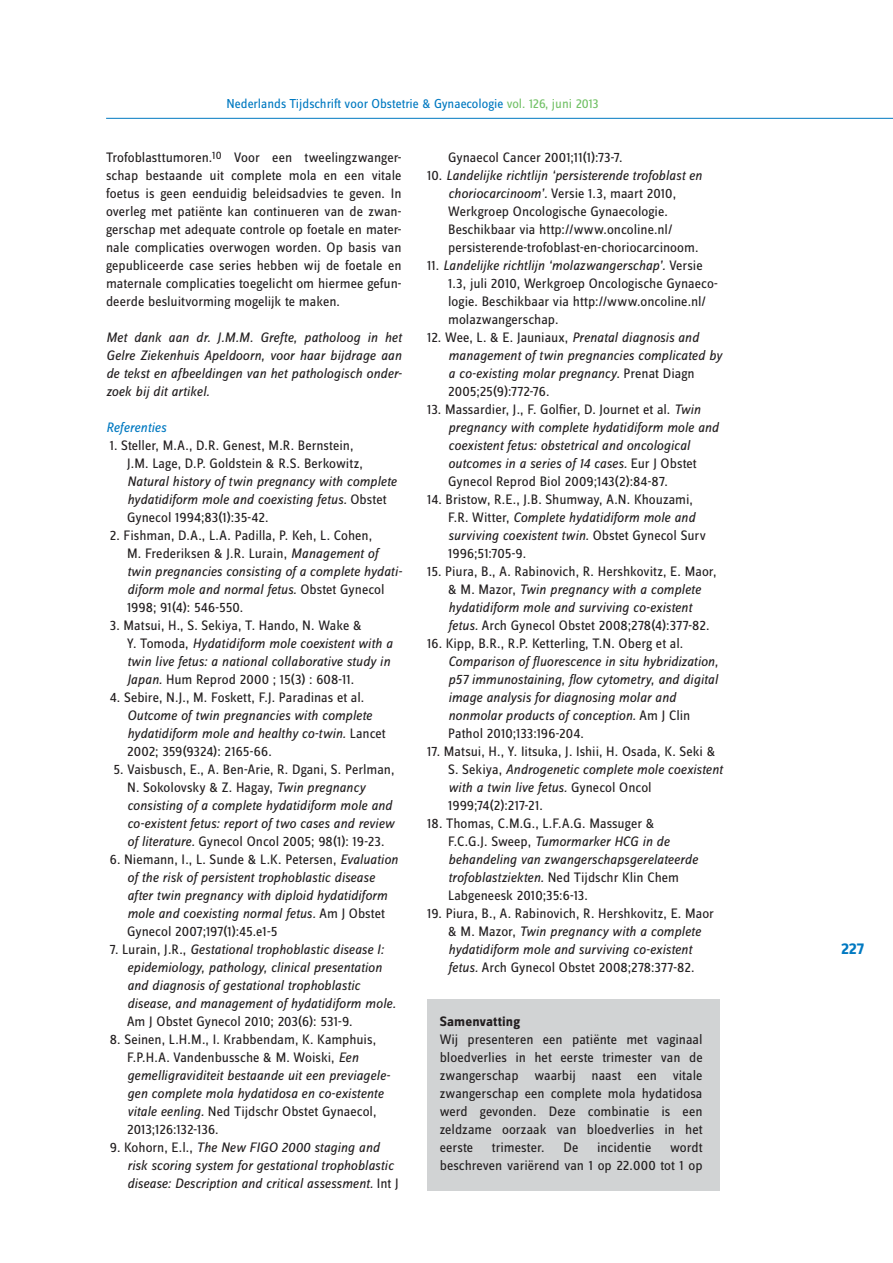
<style>
.page{position:relative;width:893px;height:1263px;background:#fff}
.page>*{position:absolute;margin:0;border:0;box-sizing:border-box;transform-origin:0 0}
.t1{font:700 16.5px "Zine Sans Dis";color:#0079c1}
.t2{font:14.25px/18px "Zine Sans Dis";color:#231f20}
.t3{font:italic 14.25px/18px "Zine Sans Dis";letter-spacing:-.005em;color:#231f20}
.t4{font:700 14.25px "Zine Sans Dis";letter-spacing:.01em;color:#231f20}
.t5{font:italic 14.25px "Zine Sans Dis";color:#0079c1}
.t6{font:13.5px "Zine Sans Dis";color:#0079c1}
.s1{color:#73c167}
.s2{font-style:normal}
.s3{font-style:italic}
</style>
<div class="page">
<hr style="left:106px;top:118px;width:787px;height:1px;background:#0079c1">
<div style="left:427px;top:999px;width:293px;height:192px;background:#d1d3d4"></div>
<p class="t6" style="left:226px;top:97px;width:373px">Nederlands Tijdschrift voor Obstetrie &amp; Gynaecologie <span class="s1">vol. 126, juni 2013</span></p>
<p class="t2" style="left:106px;top:149px;width:297px;text-align:justify">Trofoblasttumoren.<sup>10</sup> Voor een tweelingzwanger&shy;schap bestaande uit complete mola en een vitale foetus is geen eenduidig beleidsadvies te geven. In overleg met patiënte kan continueren van de zwan&shy;gerschap met adequate controle op foetale en mater&shy;nale complicaties overwogen worden. Op basis van gepubliceerde case series hebben wij de foetale en maternale complicaties toegelicht om hiermee gefun&shy;deerde besluitvorming mogelijk te maken.</p>
<p class="t3" style="left:106px;top:329px;width:297px;text-align:justify">Met dank aan dr. J.M.M. Grefte, patholoog in het Gelre Ziekenhuis Apeldoorn, voor haar bijdrage aan de tekst en afbeeldingen van het pathologisch onder&shy;zoek bij dit artikel.</p>
<p class="t5" style="left:106px;top:421px;width:62px">Referenties</p>
<p class="t2" style="left:127px;top:437px;width:237px;text-indent:-17px">1. Steller, M.A., D.R. Genest, M.R. Bernstein,<br>J.M. Lage, D.P. Goldstein &amp; R.S. Berkowitz,</p>
<p class="t3" style="left:127px;top:473px;width:271px">Natural history of twin pregnancy with complete hydatidiform mole and coexisting fetus. <span class="s2">Obstet<br>Gynecol 1994;83(1):35-42.</span></p>
<p class="t2" style="left:127px;top:527px;width:276px;text-indent:-17px">2. Fishman, D.A., L.A. Padilla, P. Keh, L. Cohen,<br>M. Frederiksen &amp; J.R. Lurain, <span class="s3">Management of twin pregnancies consisting of a complete hydati&shy;diform mole and normal fetus.</span> Obstet Gynecol 1998; 91(4): 546-550.</p>
<p class="t3" style="left:127px;top:617px;width:267px;text-indent:-17px"><span class="s2">3. Matsui, H., S. Sekiya, T. Hando, N. Wake &amp;<br>Y. Tomoda,</span> Hydatidiform mole coexistent with a twin live fetus: a national collaborative study in Japan. <span class="s2">Hum Reprod 2000 ; 15(3) : 608-11.</span></p>
<p class="t2" style="left:110px;top:689px;width:256px">4. Sebire, N.J., M. Foskett, F.J. Paradinas et al.</p>
<p class="t3" style="left:127px;top:707px;width:260px">Outcome of twin pregnancies with complete hydatidiform mole and healthy co-twin. <span class="s2">Lancet<br>2002; 359(9324): 2165-66.</span></p>
<p class="t3" style="left:127px;top:761px;width:269px;text-indent:-14px"><span class="s2">5. Vaisbusch, E., A. Ben-Arie, R. Dgani, S. Perlman, N. Sokolovsky &amp; Z. Hagay,</span> Twin pregnancy consisting of a complete hydatidiform mole and co-existent fetus: report of two cases and review of literature. <span class="s2">Gynecol Oncol 2005; 98(1): 19-23.</span></p>
<p class="t3" style="left:127px;top:851px;width:272px;text-indent:-17px"><span class="s2">6. Niemann, I., L. Sunde &amp; L.K. Petersen,</span> Evaluation of the risk of persistent trophoblastic disease after twin pregnancy with diploid hydatidiform mole and coexisting normal fetus. <span class="s2">Am J Obstet Gynecol 2007;197(1):45.e1-5</span></p>
<p class="t3" style="left:127px;top:941px;width:270px;text-indent:-17px"><span class="s2">7. Lurain, J.R.,</span> Gestational trophoblastic disease I: epidemiology, pathology, clinical presentation and diagnosis of gestational trophoblastic disease, and management of hydatidiform mole.</p>
<p class="t2" style="left:127px;top:1013px;width:227px">Am J Obstet Gynecol 2010; 203(6): 531-9.</p>
<p class="t2" style="left:127px;top:1031px;width:264px;text-indent:-17px">8. Seinen, L.H.M., I. Krabbendam, K. Kamphuis, F.P.H.A. Vandenbussche &amp; M. Woiski, <span class="s3">Een gemelligraviditeit bestaande uit een previagele&shy;gen complete mola hydatidosa en co-existente vitale eenling.</span> Ned Tijdschr Obstet Gynaecol, 2013;126:132-136.</p>
<p class="t3" style="left:127px;top:1139px;width:273px;text-indent:-17px"><span class="s2">9. Kohorn, E.l.,</span> The New FIGO 2000 staging and risk scoring system for gestational trophoblastic disease: Description and critical assessment. <span class="s2">Int J</span></p>
<p class="t2" style="left:448px;top:149px;width:176px">Gynaecol Cancer 2001;11(1):73-7.</p>
<p class="t2" style="left:448px;top:167px;width:256px;text-indent:-21px">10. <span class="s3">Landelijke richtlijn ‘persisterende trofoblast en choriocarcinoom’.</span> Versie 1.3, maart 2010, Werkgroep Oncologische Gynaecologie.<br>Beschikbaar via http://www.oncoline.nl/ persisterende-trofoblast-en-choriocarcinoom.</p>
<p class="t2" style="left:448px;top:257px;width:271px;text-indent:-21px">11. <span class="s3">Landelijke richtlijn ‘molazwangerschap’.</span> Versie 1.3, juli 2010, Werkgroep Oncologische Gynaeco&shy;logie. Beschikbaar via http://www.oncoline.nl/ molazwangerschap.</p>
<p class="t3" style="left:448px;top:329px;width:275px;text-indent:-21px"><span class="s2">12. Wee, L. &amp; E. Jauniaux,</span> Prenatal diagnosis and management of twin pregnancies complicated by a co-existing molar pregnancy. <span class="s2">Prenat Diagn 2005;25(9):772-76.</span></p>
<p class="t3" style="left:448px;top:401px;width:272px;text-indent:-21px"><span class="s2">13. Massardier, J., F. Golfier, D. Journet et al.</span> Twin pregnancy with complete hydatidiform mole and coexistent fetus: obstetrical and oncological outcomes in a series of 14 cases. <span class="s2">Eur J Obstet Gynecol Reprod Biol 2009;143(2):84-87.</span></p>
<p class="t2" style="left:448px;top:491px;width:259px;text-indent:-21px">14. Bristow, R.E., J.B. Shumway, A.N. Khouzami, F.R. Witter, <span class="s3">Complete hydatidiform mole and surviving coexistent twin.</span> Obstet Gynecol Surv 1996;51:705-9.</p>
<p class="t2" style="left:448px;top:563px;width:270px;text-indent:-21px">15. Piura, B., A. Rabinovich, R. Hershkovitz, E. Maor, &amp; M. Mazor, <span class="s3">Twin pregnancy with a complete hydatidiform mole and surviving co-existent fetus.</span> Arch Gynecol Obstet 2008;278(4):377-82.</p>
<p class="t2" style="left:427px;top:635px;width:258px">16. Kipp, B.R., R.P. Ketterling, T.N. Oberg et al.</p>
<p class="t3" style="left:448px;top:653px;width:272px">Comparison of fluorescence in situ hybridization, p57 immunostaining, flow cytometry, and digital image analysis for diagnosing molar and nonmolar products of conception. <span class="s2">Am J Clin Pathol 2010;133:196-204.</span></p>
<p class="t2" style="left:448px;top:743px;width:276px;text-indent:-21px">17. Matsui, H., Y. Iitsuka, J. Ishii, H. Osada, K. Seki &amp; S. Sekiya, <span class="s3">Androgenetic complete mole coexistent with a twin live fetus.</span> Gynecol Oncol 1999;74(2):217-21.</p>
<p class="t2" style="left:448px;top:815px;width:251px;text-indent:-21px">18. Thomas, C.M.G., L.F.A.G. Massuger &amp;<br>F.C.G.J. Sweep, <span class="s3">Tumormarker HCG in de behandeling van zwangerschapsgerelateerde trofoblastziekten.</span> Ned Tijdschr Klin Chem Labgeneesk 2010;35:6-13.</p>
<p class="t2" style="left:427px;top:905px;width:288px;text-align:center">19. Piura, B., A. Rabinovich, R. Hershkovitz, E. Maor &amp; M. Mazor, <span class="s3">Twin pregnancy with a complete hydatidiform mole and surviving co-existent<br>fetus.</span> Arch Gynecol Obstet 2008;278:377-82.</p>
<p class="t4" style="left:440px;top:1014px;width:82px">Samenvatting</p>
<p class="t2" style="left:440px;top:1031px;width:264px;text-align:justify">Wij presenteren een patiënte met vaginaal bloedverlies in het eerste trimester van de zwangerschap waarbij naast een vitale zwangerschap een complete mola hydatidosa werd gevonden. Deze combinatie is een zeldzame oorzaak van bloedverlies in het eerste</p>
<p class="t2" style="left:440px;top:1139px;width:264px;text-align:right">wordt<br>beschreven variërend van 1 op 22.000 tot 1 op</p>
<p class="t2" style="left:492px;top:1139px;width:54px">trimester.</p>
<p class="t2" style="left:563px;top:1139px;width:16px">De</p>
<p class="t2" style="left:597px;top:1139px;width:56px">incidentie</p>
<p class="t1" style="left:841px;top:940px;width:24px">227</p>
</div>
